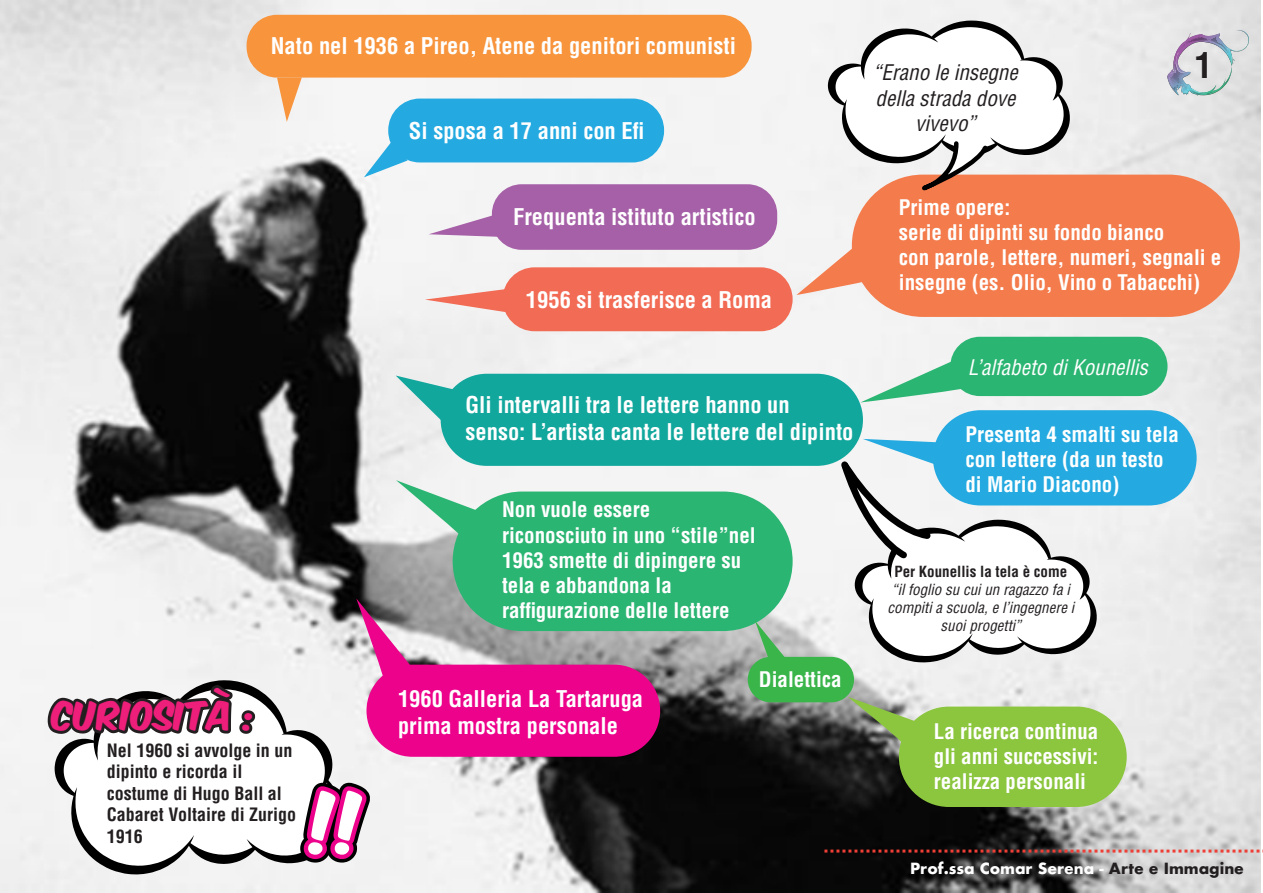
<style>
.page{position:relative;width:1263px;height:893px;background:#fff}
.page>*{position:absolute;margin:0;border:0;box-sizing:border-box;transform-origin:0 0}
.t1{font:700 condensed 34.65px "Helvetica LT Std";color:#231f20}
.t2{font:33.45px "Komika Axis";color:#ee1e7b}
.t3{font:700 condensed 22.5px/27px "Helvetica LT Std";color:#fff}
.t4{font:700 condensed 21px/25.2px "Helvetica LT Std";color:#fff}
.t5{font:italic condensed 21px/25.2px "Helvetica LT Std";color:#231f20;text-align:center}
.t6{font:italic condensed 21px "Helvetica LT Std";color:#fff}
.t7{font:700 condensed 18px/21.6px "Helvetica LT Std";color:#231f20}
.t8{font:italic condensed 15px/18px "Helvetica LT Std";color:#231f20;text-align:center}
.t9{font:700 15px "Futura";color:#fff}
.t10{font:700 condensed 15px "Helvetica LT Std";color:#231f20}
.s1{color:#231f20}
</style>
<div class="page">
<img style="left:0;top:0;width:1261px;height:893px">
<img style="left:1167px;top:29px;width:83px;height:67px">
<svg style="left:824px;top:849px;width:439px;height:3px"></svg>
<div style="left:366px;top:665px;width:294px;height:92px;background:#ed028c;border-radius:46px"></div>
<div style="left:899px;top:707px;width:228px;height:100px;background:#8bc63e;border-radius:50px"></div>
<div style="left:453px;top:492px;width:340px;height:139px;background:#2bb572;border-radius:70px"></div>
<div style="left:933px;top:410px;width:263px;height:95px;background:#24aae1;border-radius:48px"></div>
<svg style="left:860px;top:352px;width:121px;height:50px"></svg>
<div style="left:950px;top:337px;width:217px;height:59px;background:#2bb572;border-radius:30px"></div>
<svg style="left:396px;top:376px;width:76px;height:58px;background:#abd7d4"></svg>
<div style="left:441px;top:374px;width:422px;height:92px;background:#12a79d;border-radius:46px"></div>
<div style="left:852px;top:175px;width:388px;height:142px;background:#f47b4b;border-radius:71px"></div>
<div style="left:503px;top:267px;width:290px;height:64px;background:#f26b54;border-radius:32px"></div>
<div style="left:492px;top:184px;width:285px;height:66px;background:#a660a7;border-radius:30px"></div>
<svg style="left:364px;top:141px;width:44px;height:36px"></svg>
<svg style="left:429px;top:213px;width:68px;height:24px"></svg>
<svg style="left:425px;top:289px;width:81px;height:24px"></svg>
<div style="left:388px;top:99px;width:276px;height:63px;background:#24aae1;border-radius:32px"></div>
<div style="left:247px;top:15px;width:505px;height:63px;background:#f7943c;border-radius:30px"></div>
<svg style="left:828px;top:21px;width:242px;height:174px"></svg>
<svg style="left:838px;top:439px;width:259px;height:223px"></svg>
<svg style="left:277px;top:77px;width:25px;height:45px"></svg>
<svg style="left:796px;top:241px;width:76px;height:54px"></svg>
<svg style="left:396px;top:480px;width:86px;height:65px"></svg>
<svg style="left:44px;top:569px;width:370px;height:305px"></svg>
<svg style="left:755px;top:620px;width:45px;height:43px;background:#aac1ad"></svg>
<svg style="left:847px;top:697px;width:67px;height:46px;background:#87996e"></svg>
<div style="left:748px;top:657px;width:106px;height:45px;background:#3ab54a;border-radius:23px"></div>
<p class="t3" style="left:271px;top:32px;width:467px">Nato nel 1936 a Pireo, Atene da genitori comunisti</p>
<p class="t3" style="left:409px;top:117px;width:236px">Si sposa a 17 anni con Efi</p>
<p class="t3" style="left:513px;top:203px;width:244px">Frequenta istituto artistico</p>
<p class="t3" style="left:526px;top:286px;width:248px">1956 si trasferisce a Roma</p>
<p class="t3" style="left:465px;top:392px;width:389px">Gli intervalli tra le lettere hanno un senso: L’artista canta le lettere del dipinto</p>
<h2 class="t2" style="left:53px;top:699px;width:205px">CURIOSITÀ :</h2>
<p class="t7" style="left:107px;top:739px;width:191px">Nel 1960 si avvolge in un dipinto e ricorda il costume di Hugo Ball al<br>Cabaret Voltaire di Zurigo<br>1916</p>
<p class="t4" style="left:502px;top:497px;width:255px">Non vuole essere riconosciuto in uno “stile”nel<br>1963 smette di dipingere su tela e abbandona la raffigurazione delle lettere</p>
<p class="t3" style="left:398px;top:685px;width:247px">1960 Galleria La Tartaruga prima mostra personale</p>
<p class="t4" style="left:759px;top:667px;width:84px">Dialettica</p>
<p class="t5" style="left:873px;top:60px;width:146px">“Erano le insegne della strada dove vivevo”</p>
<h1 class="t1" style="left:1195px;top:43px;width:19px">1</h1>
<p class="t4" style="left:899px;top:194px;width:324px">Prime opere:<br>serie di dipinti su fondo bianco<br>con parole, lettere, numeri, segnali e insegne (es. Olio, Vino o Tabacchi)</p>
<p class="t6" style="left:968px;top:354px;width:182px">L’alfabeto di Kounellis</p>
<p class="t4" style="left:965px;top:421px;width:215px">Presenta 4 smalti su tela con lettere (da un testo di Mario Diacono)</p>
<p class="t10" style="left:894px;top:562px;width:174px">Per Kounellis la tela è come</p>
<p class="t8" style="left:887px;top:580px;width:188px">“il foglio su cui un ragazzo fa i compiti a scuola, e l’ingegnere i suoi progetti”</p>
<p class="t4" style="left:934px;top:718px;width:166px;text-align:justify">La ricerca continua gli anni successivi: realizza personali</p>
<p class="t9" style="left:910px;top:858px;width:335px">Prof.ssa Comar Serena - <span class="s1">Arte e Immagine</span></p>
</div>
